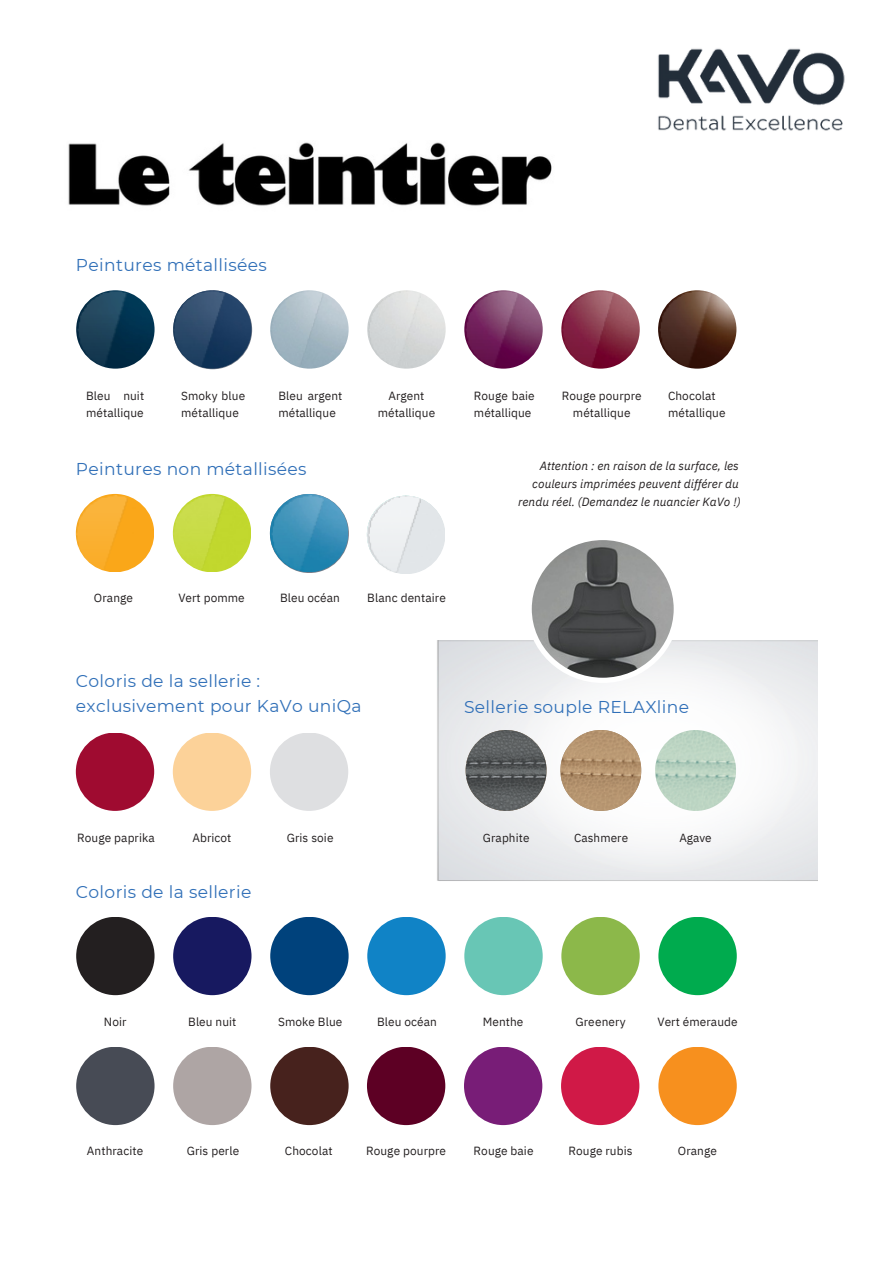
<style>
.page{position:relative;width:894px;height:1264px;background:#fff}
.page>*{position:absolute;margin:0;border:0;box-sizing:border-box;transform-origin:0 0}
.t1{font:17.1px/24.6px "Montserrat";letter-spacing:.02em;color:#3170b8}
.t2{font:11.85px/17.7px "IBM Plex Sans";letter-spacing:.005em;color:#231f20}
.t3{font:italic 11.85px/17.7px "IBM Plex Sans";letter-spacing:.005em;color:#231f20;text-align:right}
.t4{font:11.7px "IBM Plex Sans";letter-spacing:.01em;color:#231f20}
</style>
<div class="page">
<div style="left:76px;top:916px;width:78px;height:79px;background:#231f20;border-radius:50%"></div>
<img style="left:76px;top:290px;width:78px;height:78px;border-radius:50%">
<img style="left:76px;top:290px;width:52px;height:77px">
<div style="left:76px;top:1046px;width:78px;height:79px;background:#474b55;border-radius:50%"></div>
<svg style="left:200px;top:292px;width:52px;height:77px"></svg>
<div style="left:173px;top:916px;width:78px;height:79px;background:#171960;border-radius:50%"></div>
<div style="left:658px;top:1046px;width:78px;height:79px;background:#f7901e;border-radius:50%"></div>
<img style="left:173px;top:290px;width:78px;height:78px;border-radius:50%">
<img style="left:173px;top:290px;width:53px;height:77px">
<div style="left:76px;top:732px;width:78px;height:79px;background:#9f0b30;border-radius:50%"></div>
<div style="left:173px;top:732px;width:78px;height:79px;background:#fcd299;border-radius:50%"></div>
<div style="left:173px;top:1046px;width:78px;height:79px;background:#aea5a4;border-radius:50%"></div>
<div style="left:270px;top:732px;width:78px;height:79px;background:#dedfe1;border-radius:50%"></div>
<div style="left:270px;top:916px;width:78px;height:79px;background:#00427c;border-radius:50%"></div>
<img style="left:270px;top:290px;width:78px;height:78px;border-radius:50%">
<img style="left:270px;top:290px;width:53px;height:77px">
<div style="left:270px;top:1046px;width:78px;height:79px;background:#47221d;border-radius:50%"></div>
<div style="left:367px;top:916px;width:78px;height:79px;background:#1083c6;border-radius:50%"></div>
<img style="left:367px;top:290px;width:54px;height:77px">
<div style="left:464px;top:916px;width:78px;height:79px;background:#68c6b5;border-radius:50%"></div>
<img style="left:464px;top:290px;width:78px;height:78px;border-radius:50%">
<img style="left:465px;top:290px;width:53px;height:77px">
<svg style="left:294px;top:494px;width:55px;height:79px"></svg>
<img style="left:270px;top:494px;width:78px;height:78px;border-radius:38px">
<img style="left:270px;top:495px;width:53px;height:75px">
<img style="left:173px;top:494px;width:78px;height:78px;border-radius:50%">
<img style="left:174px;top:495px;width:51px;height:75px">
<img style="left:76px;top:494px;width:78px;height:78px;border-radius:50%">
<img style="left:76px;top:495px;width:52px;height:75px">
<img style="left:367px;top:495px;width:54px;height:77px">
<div style="left:367px;top:1046px;width:78px;height:79px;background:#5d0024;border-radius:50%"></div>
<div style="left:561px;top:916px;width:78px;height:79px;background:#8cb84a;border-radius:50%"></div>
<svg style="left:686px;top:293px;width:50px;height:76px"></svg>
<img style="left:658px;top:290px;width:77px;height:78px;border-radius:50%">
<img style="left:658px;top:290px;width:53px;height:77px">
<img style="left:561px;top:290px;width:78px;height:78px;border-radius:50%">
<img style="left:561px;top:290px;width:53px;height:77px">
<div style="left:464px;top:1046px;width:78px;height:79px;background:#781d77;border-radius:50%"></div>
<div style="left:561px;top:1046px;width:78px;height:79px;background:#d01947;border-radius:50%"></div>
<div style="left:658px;top:916px;width:78px;height:79px;background:#00ab4e;border-radius:50%"></div>
<img style="left:437px;top:640px;width:380px;height:241px">
<img style="left:508px;top:644px;width:302px;height:233px">
<img style="left:560px;top:730px;width:81px;height:81px">
<img style="left:655px;top:730px;width:80px;height:81px">
<img style="left:465px;top:730px;width:81px;height:81px;border-radius:50%">
<svg style="left:526px;top:540px;width:152px;height:143px"></svg>
<img style="left:658px;top:48px;width:187px;height:83px">
<img style="left:68px;top:142px;width:484px;height:64px">
<p class="t1" style="left:76px;top:253px;width:192px">Peintures métallisées</p>
<p class="t2" style="left:86px;top:386px;width:59px">Bleu nuit métallique</p>
<p class="t2" style="left:181px;top:386px;width:66px">Smoky blue métallique</p>
<p class="t2" style="left:278px;top:386px;width:65px">Bleu argent métallique</p>
<p class="t2" style="left:377px;top:386px;width:59px;text-align:center">Argent métallique</p>
<p class="t2" style="left:474px;top:386px;width:62px">Rouge baie métallique</p>
<p class="t2" style="left:561px;top:386px;width:81px;text-align:center">Rouge pourpre métallique</p>
<p class="t2" style="left:667px;top:386px;width:59px">Chocolat métallique</p>
<p class="t1" style="left:76px;top:456px;width:232px">Peintures non métallisées</p>
<p class="t3" style="left:518px;top:457px;width:224px">Attention : en raison de la surface, les couleurs imprimées peuvent différer du rendu réel. (Demandez le nuancier KaVo !)</p>
<p class="t2" style="left:94px;top:589px;width:41px">Orange</p>
<p class="t2" style="left:178px;top:589px;width:68px">Vert pomme</p>
<p class="t2" style="left:280px;top:589px;width:61px">Bleu océan</p>
<p class="t2" style="left:367px;top:589px;width:80px">Blanc dentaire</p>
<p class="t1" style="left:76px;top:669px;width:287px">Coloris de la sellerie : exclusivement pour KaVo uniQa</p>
<p class="t1" style="left:464px;top:695px;width:226px">Sellerie souple RELAXline</p>
<p class="t2" style="left:77px;top:828px;width:79px">Rouge paprika</p>
<p class="t2" style="left:192px;top:828px;width:40px">Abricot</p>
<p class="t1" style="left:76px;top:879px;width:177px">Coloris de la sellerie</p>
<p class="t2" style="left:287px;top:828px;width:48px">Gris soie</p>
<p class="t4" style="left:483px;top:830px;width:48px">Graphite</p>
<p class="t4" style="left:574px;top:830px;width:56px">Cashmere</p>
<p class="t4" style="left:679px;top:830px;width:34px">Agave</p>
<p class="t2" style="left:104px;top:1012px;width:24px">Noir</p>
<p class="t2" style="left:188px;top:1012px;width:50px">Bleu nuit</p>
<p class="t2" style="left:278px;top:1012px;width:66px">Smoke Blue</p>
<p class="t2" style="left:377px;top:1012px;width:61px">Bleu océan</p>
<p class="t2" style="left:482px;top:1012px;width:42px">Menthe</p>
<p class="t2" style="left:575px;top:1012px;width:52px">Greenery</p>
<p class="t2" style="left:657px;top:1012px;width:82px">Vert émeraude</p>
<p class="t2" style="left:87px;top:1141px;width:58px">Anthracite</p>
<p class="t2" style="left:187px;top:1141px;width:54px">Gris perle</p>
<p class="t2" style="left:285px;top:1141px;width:49px">Chocolat</p>
<p class="t2" style="left:366px;top:1141px;width:81px">Rouge pourpre</p>
<p class="t2" style="left:473px;top:1141px;width:61px">Rouge baie</p>
<p class="t2" style="left:568px;top:1141px;width:65px">Rouge rubis</p>
<p class="t2" style="left:677px;top:1141px;width:41px">Orange</p>
</div>
